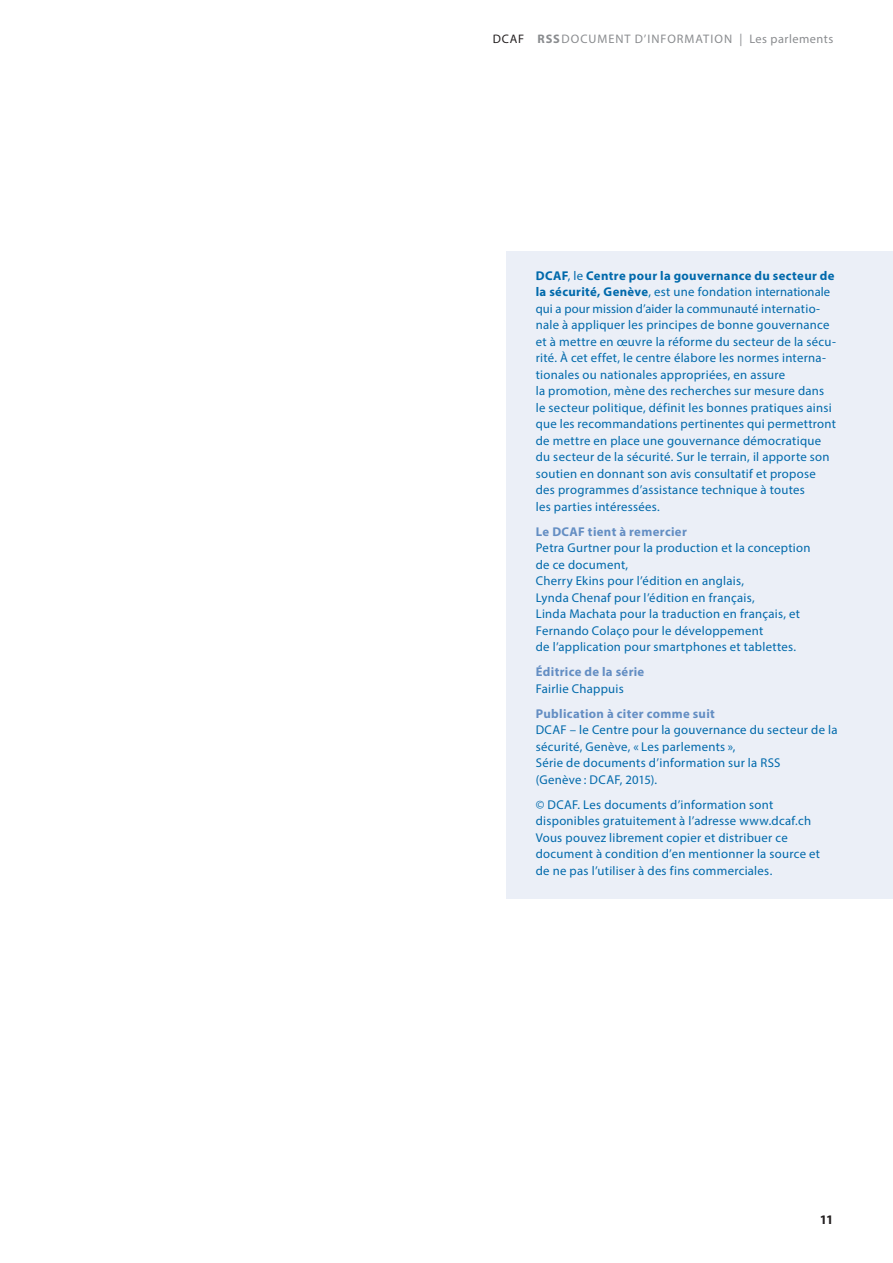
<style>
.page{position:relative;width:893px;height:1263px;background:#fff}
.page>*{position:absolute;margin:0;border:0;box-sizing:border-box;transform-origin:0 0}
.t1{font:700 13.2px "Myriad Pro";color:#231f20}
._5_Graf_Tab_GS{font:12.75px/16.5px "Myriad Pro";letter-spacing:.02em;color:#0069ab}
._5_Graf_Tab_GS-2{font:700 12.75px/16.5px "Myriad Pro";letter-spacing:.025em;color:#648ec3}
.t2{font:12.3px "Myriad Pro";letter-spacing:.07em;color:#8a8c8f}
.s1{color:#231f20}
.s2{font-weight:700}
.s3{font-weight:700;color:#648ec3}
.s4{font-weight:400;color:#0069ab}
</style>
<div class="page">
<div style="left:506px;top:251px;width:387px;height:647px;background:#ebeff7"></div>
<p class="t2" style="left:493px;top:32px;width:342px"><span class="s1">DCAF</span> <span class="s2">RSS</span>DOCUMENT D’INFORMATION | Les parlements</p>
<p class="_5_Graf_Tab_GS" style="left:536px;top:267px;width:302px"><span class="s2">DCAF</span>, le <span class="s2">Centre pour la gouvernance du secteur de la sécurité, Genève</span>, est une fondation internationale qui a pour mission d’aider la communauté internatio&shy;nale à appliquer les principes de bonne gouvernance et à mettre en œuvre la réforme du secteur de la sécu&shy;rité. À cet effet, le centre élabore les normes interna&shy;tionales ou nationales appropriées, en assure<br>la promotion, mène des recherches sur mesure dans le secteur politique, définit les bonnes pratiques ainsi que les recommandations pertinentes qui permettront de mettre en place une gouvernance démocratique du secteur de la sécurité. Sur le terrain, il apporte son soutien en donnant son avis consultatif et propose des programmes d’assistance technique à toutes<br>les parties intéressées.</p>
<p class="_5_Graf_Tab_GS" style="left:536px;top:523px;width:276px"><span class="s3">Le DCAF tient à remercier<br></span>Petra Gurtner pour la production et la conception de ce document,<br>Cherry Ekins pour l’édition en anglais,<br>Lynda Chenaf pour l’édition en français,<br>Linda Machata pour la traduction en français, et Fernando Colaço pour le développement<br>de l’application pour smartphones et tablettes.</p>
<p class="_5_Graf_Tab_GS-2" style="left:536px;top:663px;width:110px">Éditrice de la série<br><span class="s4">Fairlie Chappuis</span></p>
<p class="_5_Graf_Tab_GS" style="left:536px;top:705px;width:303px"><span class="s3">Publication à citer comme suit<br></span>DCAF – le Centre pour la gouvernance du secteur de la sécurité, Genève, « Les parlements »,<br>Série de documents d’information sur la RSS<br>(Genève : DCAF, 2015).</p>
<p class="_5_Graf_Tab_GS" style="left:536px;top:796px;width:286px">© DCAF. Les documents d’information sont disponibles gratuitement à l’adresse www.dcaf.ch Vous pouvez librement copier et distribuer ce document à condition d’en mentionner la source et de ne pas l’utiliser à des fins commerciales.</p>
<p class="t1" style="left:820px;top:1210px;width:15px">11</p>
</div>
